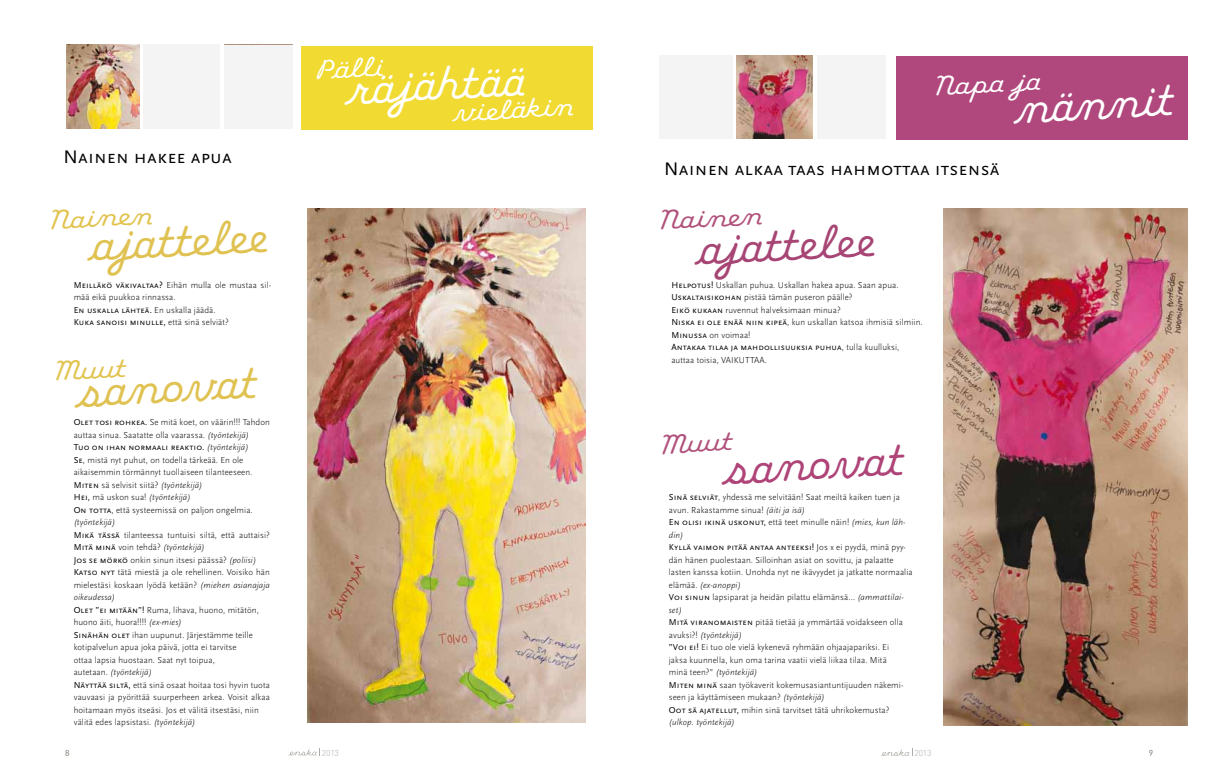
<style>
.page{position:relative;width:1219px;height:780px;background:#fff}
.page>*{position:absolute;margin:0;border:0;box-sizing:border-box;transform-origin:0 0}
.t1{font:46.9px "Alright";color:#e0c252;scale:.86 1}
.t2{font:46.9px "Alright";color:#fff;scale:.86 1}
.t3{font:46.9px "Alright";color:#a74574;scale:.86 1}
.t4{font:46.9px "Alright";color:#af4478;scale:.86 1}
.t5{font:27px "Alright";color:#fff}
.t6{font:27px "Alright";color:#b1527c}
.t7{font:27px "Alright";color:#e2c34e}
.t8{font:19px "Scala Sans Caps";letter-spacing:.01em;color:#000}
.t9{font:300 9px/12.5px "Scala Sans";letter-spacing:.01em;color:#000}
.t10{font:9px/12.5px "Scala Sans Caps";letter-spacing:.01em;color:#000}
.t11{font:italic 300 9px "Scala Sans";color:#000}
.t12{font:300 8.5px "DIN";letter-spacing:-.02em;color:#acaca7}
.t13{font:8.5px "DIN";color:#77776e}
.s1{font-family:"Scala Sans Caps";font-weight:400}
.s2{font-family:"Scala Sans";font-weight:300}
.s3{font-style:italic}
.s4{font-family:"Scala Sans";font-weight:300;font-style:italic}
</style>
<div class="page">
<svg style="left:288px;top:748px;width:32px;height:8px"></svg>
<svg style="left:881px;top:748px;width:32px;height:8px"></svg>
<img style="left:943px;top:209px;width:245px;height:516px">
<img style="left:736px;top:55px;width:76px;height:83px">
<div style="left:817px;top:55px;width:69px;height:83px;background:#f4f4f4"></div>
<div style="left:659px;top:55px;width:74px;height:84px;background:#f4f4f4"></div>
<img style="left:308px;top:209px;width:277px;height:513px">
<img style="left:67px;top:45px;width:73px;height:83px">
<div style="left:224px;top:45px;width:69px;height:83px;background:#f4f4f4"></div>
<div style="left:143px;top:44px;width:76px;height:84px;background:#f4f4f4"></div>
<div style="left:301px;top:46px;width:292px;height:84px;background:#f1da32"></div>
<div style="left:896px;top:56px;width:292px;height:83px;background:#b0487d"></div>
<h3 class="t8" style="left:63px;top:146px;width:170px">Nainen hakee apua</h3>
<h2 class="t7" style="left:46px;top:201px;width:105px;rotate:-3deg">Nainen</h2>
<h1 class="t1" style="left:86px;top:212px;width:207px;rotate:-3deg">ajattelee</h1>
<p class="t9" style="left:74px;top:278px;width:199px"><span class="s1">Meilläkö väkivaltaa?</span> Eihän mulla ole mustaa sil&shy;mää eikä puukkoa rinnassa.</p>
<p class="t10" style="left:74px;top:303px;width:157px">En uskalla lähteä. <span class="s2">En uskalla jäädä.<br></span>Kuka sanoisi minulle, <span class="s2">että sinä selviät?</span></p>
<h2 class="t7" style="left:51px;top:352px;width:73px;rotate:-3deg">Muut</h2>
<h1 class="t1" style="left:74px;top:359px;width:208px;rotate:-3deg">sanovat</h1>
<p class="t9" style="left:74px;top:416px;width:198px"><span class="s1">Olet tosi rohkea.</span> Se mitä koet, on väärin!!! Tahdon auttaa sinua. Saatatte olla vaarassa. <span class="s3">(työntekijä)</span></p>
<p class="t10" style="left:74px;top:441px;width:176px">Tuo on ihan normaali reaktio. <span class="s4">(työntekijä)</span></p>
<p class="t9" style="left:74px;top:453px;width:198px"><span class="s1">Se</span>, mistä nyt puhut, on todella tärkeää. En ole aikaisemmin törmännyt tuollaiseen tilanteeseen.<br><span class="s1">Miten</span> sä selvisit siitä? <span class="s3">(työntekijä)<br></span><span class="s1">Hei,</span> mä uskon sua! <span class="s3">(työntekijä)<br></span><span class="s1">On totta</span>, että systeemissä on paljon ongelmia. <span class="s3">(työntekijä)<br></span><span class="s1">Mikä tässä</span> tilanteessa tuntuisi siltä, että auttaisi?<br><span class="s1">Mitä minä</span> voin tehdä? <span class="s3">(työntekijä)<br></span><span class="s1">Jos se mörkö</span> onkin sinun itsesi päässä? <span class="s3">(poliisi)<br></span><span class="s1">Katso nyt</span> tätä miestä ja ole rehellinen. Voisiko hän mielestäsi koskaan lyödä ketään? <span class="s3">(miehen asianajaja oikeudessa)<br></span><span class="s1">Olet ”ei mitään”!</span> Ruma, lihava, huono, mitätön, huono äiti, huora!!!! <span class="s3">(ex-mies)<br></span><span class="s1">Sinähän olet</span> ihan uupunut. Järjestämme teille kotipalvelun apua joka päivä, jotta ei tarvitse<br>ottaa lapsia huostaan. Saat nyt toipua,<br>autetaan. <span class="s3">(työntekijä)<br></span><span class="s1">Näyttää siltä,</span> että sinä osaat hoitaa tosi hyvin tuota vauvaasi ja pyörittää suurperheen arkea. Voisit alkaa hoitamaan myös itseäsi. Jos et välitä itsestäsi, niin välitä edes lapsistasi. <span class="s3">(työntekijä)</span></p>
<h2 class="t5" style="left:314px;top:51px;width:68px;rotate:-3deg">Pälli</h2>
<h1 class="t2" style="left:344px;top:56px;width:207px;rotate:-3deg">räjähtää</h1>
<h2 class="t5" style="left:452px;top:94px;width:121px;rotate:-3deg">vieläkin</h2>
<h2 class="t5" style="left:931px;top:68px;width:108px;rotate:-3deg">Napa ja</h2>
<h1 class="t2" style="left:1013px;top:75px;width:183px;rotate:-3deg">nännit</h1>
<h3 class="t8" style="left:664px;top:159px;width:337px">Nainen alkaa taas hahmottaa itsensä</h3>
<h2 class="t6" style="left:656px;top:202px;width:105px;rotate:-3deg">Nainen</h2>
<h1 class="t3" style="left:694px;top:217px;width:207px;rotate:-3deg">ajattelee</h1>
<p class="t9" style="left:671px;top:278px;width:253px"><span class="s1">Helpotus!</span> Uskallan puhua. Uskallan hakea apua. Saan apua.<br><span class="s1">Uskaltaisikohan</span> pistää tämän puseron päälle?<br><span class="s1">Eikö kukaan</span> ruvennut halveksimaan minua?<br><span class="s1">Niska ei ole enää niin kipeä</span>, kun uskallan katsoa ihmisiä silmiin.<br><span class="s1">Minussa</span> on voimaa!</p>
<p class="t10" style="left:671px;top:341px;width:229px">Antakaa tilaa ja mahdollisuuksia puhua<span class="s2">, tulla kuulluksi,</span></p>
<p class="t9" style="left:671px;top:353px;width:97px">auttaa toisia, VAIKUTTAA.</p>
<h2 class="t6" style="left:657px;top:426px;width:73px;rotate:-3deg">Muut</h2>
<h1 class="t4" style="left:721px;top:436px;width:208px;rotate:-3deg">sanovat</h1>
<p class="t9" style="left:669px;top:491px;width:233px"><span class="s1">Sinä selviät</span>, yhdessä me selvitään! Saat meiltä kaiken tuen ja avun. Rakastamme sinua! <span class="s3">(äiti ja isä)</span></p>
<p class="t10" style="left:669px;top:516px;width:238px">En olisi ikinä uskonut, <span class="s2">että teet minulle näin!</span> <span class="s4">(mies, kun läh-</span></p>
<p class="t11" style="left:669px;top:530px;width:16px">din)</p>
<p class="t10" style="left:669px;top:541px;width:239px">Kyllä vaimon pitää antaa anteeksi! <span class="s2">Jos x ei pyydä, minä pyy-</span></p>
<p class="t9" style="left:669px;top:553px;width:245px">dän hänen puolestaan. Silloinhan asiat on sovittu, ja palaatte lasten kanssa kotiin. Unohda nyt ne ikävyydet ja jatkatte normaalia elämää. <span class="s3">(ex-anoppi)<br></span><span class="s1">Voi sinun</span> lapsiparat ja heidän pilattu elämänsä… <span class="s3">(ammattilai&shy;set)<br></span><span class="s1">Mitä viranomaisten</span> pitää tietää ja ymmärtää voidakseen olla avuksi?! <span class="s3">(työntekijä)<br></span><span class="s1">”Voi ei!</span> Ei tuo ole vielä kykenevä ryhmään ohjaajapariksi. Ei<br>jaksa kuunnella, kun oma tarina vaatii vielä liikaa tilaa. Mitä<br>minä teen?” <span class="s3">(työntekijä)<br></span><span class="s1">Miten minä</span> saan työkaverit kokemusasiantuntijuuden näkemi&shy;seen ja käyttämiseen mukaan? <span class="s3">(työntekijä)<br></span><span class="s1">Oot sä ajatellut,</span> mihin sinä tarvitset tätä uhrikokemusta? <span class="s3">(ulkop. työntekijä)</span></p>
<p class="t13" style="left:65px;top:747px;width:6px">8</p>
<p class="t12" style="left:322px;top:746px;width:18px">2013</p>
<p class="t12" style="left:914px;top:747px;width:18px">2013</p>
<p class="t13" style="left:1149px;top:748px;width:6px">9</p>
</div>
